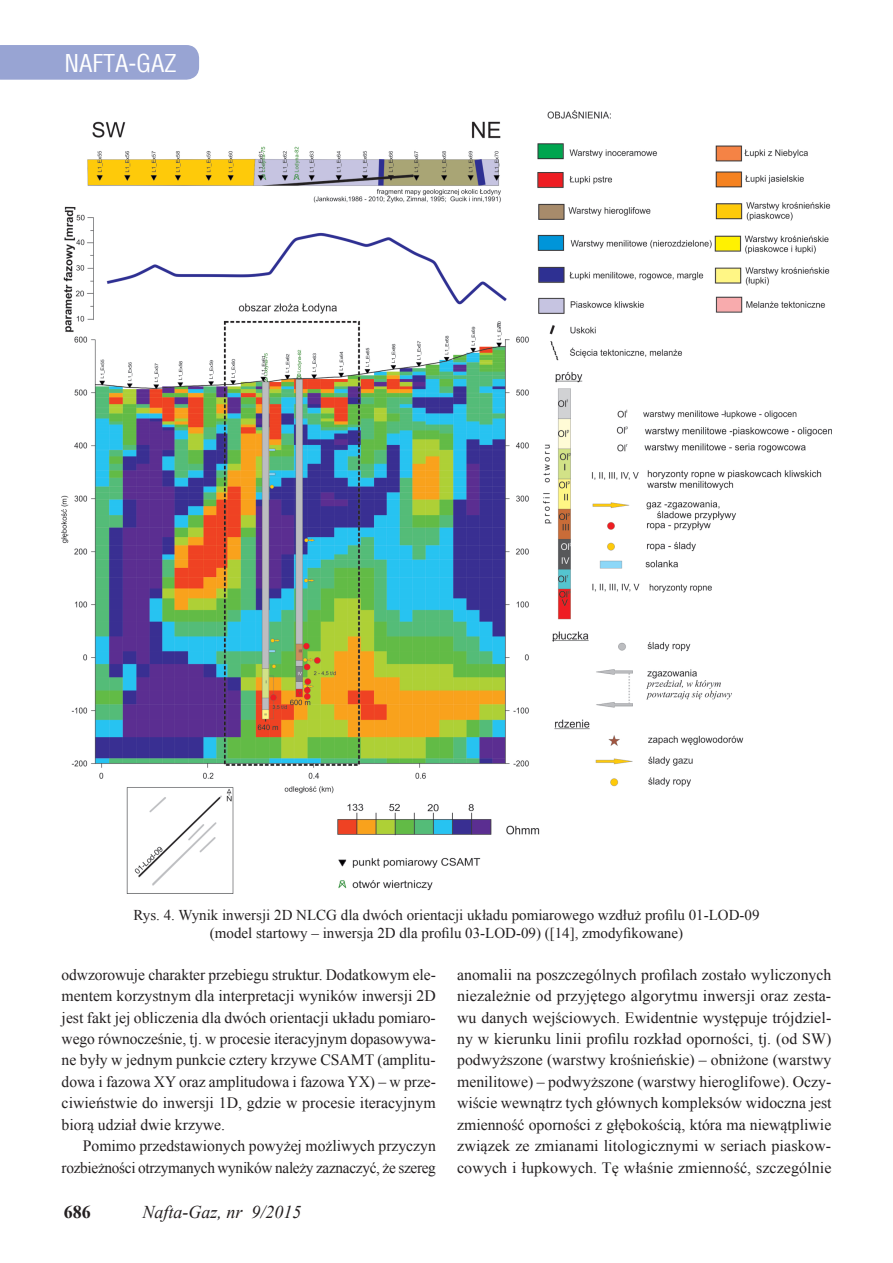
<style>
.page{position:relative;width:893px;height:1263px;background:#fff}
.page>*{position:absolute;margin:0;border:0;box-sizing:border-box;transform-origin:0 0}
.t1{font:24px "Switzerland Condensed";color:#fff}
.t2{font:italic 18px "Times New Roman";color:#231f20}
.t3{font:700 18px "Times New Roman";color:#231f20}
.t4{font:15.75px/21.5px "Times New Roman";color:#231f20;text-align:justify}
.t5{font:15.75px/21.5px "Times New Roman";letter-spacing:-.02em;color:#231f20;text-align:right}
.t6{font:15px/18px "Times New Roman";color:#231f20;text-align:center}
</style>
<div class="page">
<div style="left:0;top:45px;width:199px;height:35px;background:#98a4d3"></div>
<img style="left:62px;top:111px;width:769px;height:782px">
<h1 class="t1" style="left:64px;top:49px;width:114px">NAFTA-GAZ</h1>
<p class="t6" style="left:133px;top:906px;width:628px">Rys. 4. Wynik inwersji 2D NLCG dla dwóch orientacji układu pomiarowego wzdłuż profilu 01-LOD-09 (model startowy – inwersja 2D dla profilu 03-LOD-09) ([14], zmodyfikowane)</p>
<p class="t4" style="left:62px;top:963px;width:376px">odwzorowuje charakter przebiegu struktur. Dodatkowym ele&shy;mentem korzystnym dla interpretacji wyników inwersji 2D jest fakt jej obliczenia dla dwóch orientacji układu pomiaro&shy;wego równocześnie, tj. w procesie iteracyjnym dopasowywa&shy;ne były w jednym punkcie cztery krzywe CSAMT (amplitu&shy;dowa i fazowa XY oraz amplitudowa i fazowa YX) – w prze&shy;ciwieństwie do inwersji 1D, gdzie w procesie iteracyjnym biorą udział dwie krzywe.</p>
<p class="t5" style="left:62px;top:1135px;width:376px">Pomimo przedstawionych powyżej możliwych przyczyn rozbieżności otrzymanych wyników należy zaznaczyć, że szereg</p>
<p class="t3" style="left:64px;top:1199px;width:28px">686</p>
<p class="t2" style="left:142px;top:1200px;width:161px">Nafta-Gaz, nr 9/2015</p>
<p class="t4" style="left:457px;top:963px;width:376px">anomalii na poszczególnych profilach zostało wyliczonych niezależnie od przyjętego algorytmu inwersji oraz zesta&shy;wu danych wejściowych. Ewidentnie występuje trójdziel&shy;ny w kierunku linii profilu rozkład oporności, tj. (od SW) podwyższone (warstwy krośnieńskie) – obniżone (warstwy menilitowe) – podwyższone (warstwy hieroglifowe). Oczy&shy;wiście wewnątrz tych głównych kompleksów widoczna jest zmienność oporności z głębokością, która ma niewątpliwie związek ze zmianami litologicznymi w seriach piaskow&shy;cowych i łupkowych. Tę właśnie zmienność, szczególnie</p>
</div>
